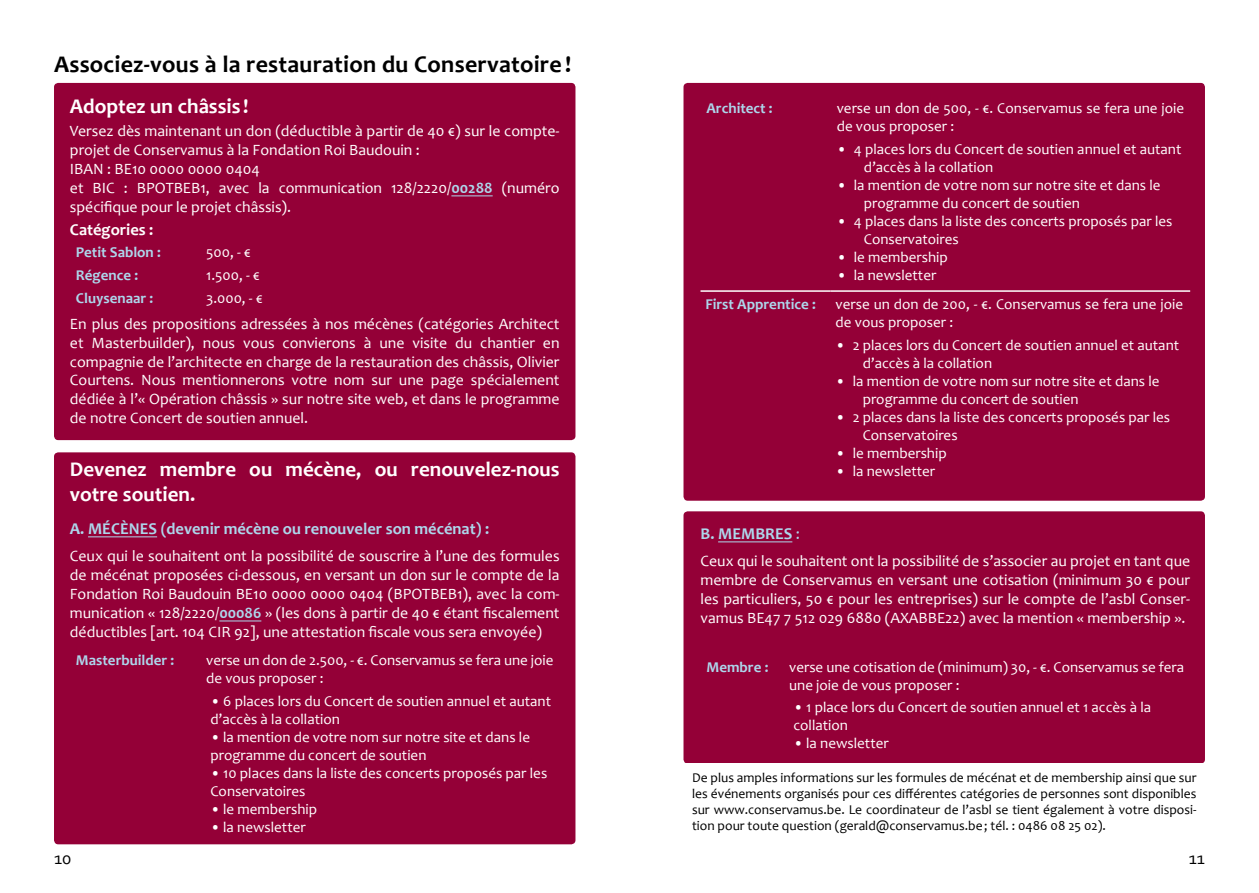
<style>
.page{position:relative;width:1259px;height:893px;background:#fff}
.page>*{position:absolute;margin:0;border:0;box-sizing:border-box;transform-origin:0 0}
.t1{font:700 24px "Candara";letter-spacing:.01em;color:#000}
.t2{font:700 21px/25.2px "Candara";color:#fff}
.t3{font:18px "Corbel";color:#000}
.t4{font:700 16.5px "Candara";color:#add7ec}
.t5{font:700 16.5px "Candara";color:#fff}
.t6{font:15.75px/18.9px "Candara";color:#fff;text-align:justify}
.t7{font:15px/18px "Candara";color:#fff}
.t8{font:700 15px "Candara";color:#add7ec}
.t9{font:13.5px/16.2px "Candara";color:#000;text-align:justify}
.s1{font-weight:700;color:#add7ec}
.s2{font-weight:400}
</style>
<div class="page">
<div style="left:683px;top:511px;width:522px;height:253px;background:#940037;border-radius:4px"></div>
<div style="left:54px;top:452px;width:521px;height:392px;background:#940037;border-radius:4px"></div>
<hr style="left:88px;top:536px;width:69px;height:1px;background:#add7ec">
<hr style="left:219px;top:621px;width:42px;height:1px;background:#add7ec">
<hr style="left:718px;top:541px;width:74px;height:1px;background:#add7ec">
<div style="left:683px;top:83px;width:522px;height:418px;background:#940037;border-radius:4px"></div>
<hr style="left:700px;top:290px;width:131px;height:2px;background:#fff">
<hr style="left:831px;top:290px;width:359px;height:2px;background:#fff">
<div style="left:54px;top:83px;width:521px;height:357px;background:#940037;border-radius:4px"></div>
<hr style="left:451px;top:195px;width:42px;height:1px;background:#add7ec">
<h1 class="t1" style="left:54px;top:49px;width:519px">Associez-vous à la restauration du Conservatoire !</h1>
<h2 class="t2" style="left:70px;top:93px;width:180px">Adoptez un châssis !</h2>
<p class="t6" style="left:70px;top:121px;width:491px;text-align:left">Versez dès maintenant un don (déductible à partir de 40 €) sur le compte&shy;projet de Conservamus à la Fondation Roi Baudouin :<br>IBAN : BE10 0000 0000 0404<br>et BIC : BPOTBEB1, avec la communication 128/2220/<span class="s1">00288</span> (numéro spécifique pour le projet châssis).</p>
<p class="t5" style="left:70px;top:219px;width:85px">Catégories :</p>
<p class="t8" style="left:76px;top:243px;width:86px">Petit Sablon :</p>
<p class="t7" style="left:206px;top:243px;width:46px">500, - €</p>
<p class="t8" style="left:76px;top:266px;width:64px">Régence :</p>
<p class="t7" style="left:206px;top:266px;width:55px">1.500, - €</p>
<p class="t8" style="left:76px;top:289px;width:79px">Cluysenaar :</p>
<p class="t7" style="left:206px;top:289px;width:58px">3.000, - €</p>
<p class="t6" style="left:70px;top:314px;width:491px">En plus des propositions adressées à nos mécènes (catégories Architect et Masterbuilder), nous vous convierons à une visite du chantier en compagnie de l’architecte en charge de la restauration des châssis, Olivier Courtens. Nous mentionnerons votre nom sur une page spécialement dédiée à l’« Opération châssis » sur notre site web, et dans le programme de notre Concert de soutien annuel.</p>
<h2 class="t2" style="left:70px;top:456px;width:491px">Devenez membre ou mécène, ou renouvelez-nous votre soutien.</h2>
<p class="t4" style="left:70px;top:518px;width:421px">A. MÉCÈNES (devenir mécène ou renouveler son mécénat) :</p>
<p class="t6" style="left:70px;top:547px;width:491px">Ceux qui le souhaitent ont la possibilité de souscrire à l’une des formules de mécénat proposées ci-dessous, en versant un don sur le compte de la Fondation Roi Baudouin BE10 0000 0000 0404 (BPOTBEB1), avec la com&shy;munication « 128/2220/<span class="s1">00086</span> » (les dons à partir de 40 € étant fiscalement déductibles [art. 104 CIR 92], une attestation fiscale vous sera envoyée)</p>
<p class="t8" style="left:76px;top:651px;width:100px">Masterbuilder :</p>
<p class="t7" style="left:206px;top:651px;width:349px">verse un don de 2.500, - €. Conservamus se fera une joie de vous proposer :</p>
<p class="t7" style="left:210px;top:692px;width:342px">• 6 places lors du Concert de soutien annuel et autant d’accès à la collation</p>
<p class="t7" style="left:210px;top:728px;width:321px">• la mention de votre nom sur notre site et dans le programme du concert de soutien</p>
<p class="t7" style="left:210px;top:764px;width:338px">• 10 places dans la liste des concerts proposés par les<br>Conservatoires</p>
<p class="t7" style="left:210px;top:800px;width:108px">• le membership</p>
<p class="t7" style="left:210px;top:818px;width:97px">• la newsletter</p>
<p class="t8" style="left:706px;top:98px;width:68px">Architect :</p>
<p class="t7" style="left:836px;top:99px;width:349px">verse un don de 500, - €. Conservamus se fera une joie de vous proposer :</p>
<p class="t7" style="left:863px;top:140px;width:319px;text-indent:-27px">• 4 places lors du Concert de soutien annuel et autant d’accès à la collation</p>
<p class="t7" style="left:863px;top:176px;width:298px;text-indent:-27px">• la mention de votre nom sur notre site et dans le programme du concert de soutien</p>
<p class="t7" style="left:863px;top:212px;width:310px;text-indent:-27px">• 4 places dans la liste des concerts proposés par les<br>Conservatoires</p>
<p class="t7" style="left:836px;top:248px;width:113px">• le membership</p>
<p class="t7" style="left:836px;top:266px;width:101px">• la newsletter</p>
<p class="t8" style="left:705px;top:295px;width:112px">First Apprentice :</p>
<p class="t7" style="left:835px;top:295px;width:349px">verse un don de 200, - €. Conservamus se fera une joie de vous proposer :</p>
<p class="t7" style="left:862px;top:336px;width:318px;text-indent:-27px">• 2 places lors du Concert de soutien annuel et autant d’accès à la collation</p>
<p class="t7" style="left:862px;top:372px;width:298px;text-indent:-27px">• la mention de votre nom sur notre site et dans le programme du concert de soutien</p>
<p class="t7" style="left:862px;top:408px;width:309px;text-indent:-27px">• 2 places dans la liste des concerts proposés par les<br>Conservatoires</p>
<p class="t7" style="left:835px;top:444px;width:113px">• le membership</p>
<p class="t7" style="left:835px;top:462px;width:101px">• la newsletter</p>
<p class="t4" style="left:700px;top:523px;width:101px">B. MEMBRES <span class="s2">:</span></p>
<p class="t6" style="left:700px;top:552px;width:491px">Ceux qui le souhaitent ont la possibilité de s’associer au projet en tant que membre de Conservamus en versant une cotisation (minimum 30 € pour les particuliers, 50 € pour les entreprises) sur le compte de l’asbl Conser&shy;vamus BE47 7 512 029 6880 (AXABBE22) avec la mention « membership ».</p>
<p class="t8" style="left:706px;top:657px;width:63px">Membre :</p>
<p class="t7" style="left:789px;top:658px;width:396px">verse une cotisation de (minimum) 30, - €. Conservamus se fera une joie de vous proposer :</p>
<p class="t7" style="left:793px;top:698px;width:359px">• 1 place lors du Concert de soutien annuel et 1 accès à la collation</p>
<p class="t7" style="left:793px;top:734px;width:97px">• la newsletter</p>
<p class="t9" style="left:692px;top:769px;width:506px">De plus amples informations sur les formules de mécénat et de membership ainsi que sur les événements organisés pour ces différentes catégories de personnes sont disponibles sur www.conservamus.be. Le coordinateur de l’asbl se tient également à votre disposi&shy;tion pour toute question (gerald@conservamus.be; tél. : 0486 08 25 02).</p>
<p class="t3" style="left:54px;top:847px;width:19px">10</p>
<p class="t3" style="left:1188px;top:847px;width:18px">11</p>
</div>
